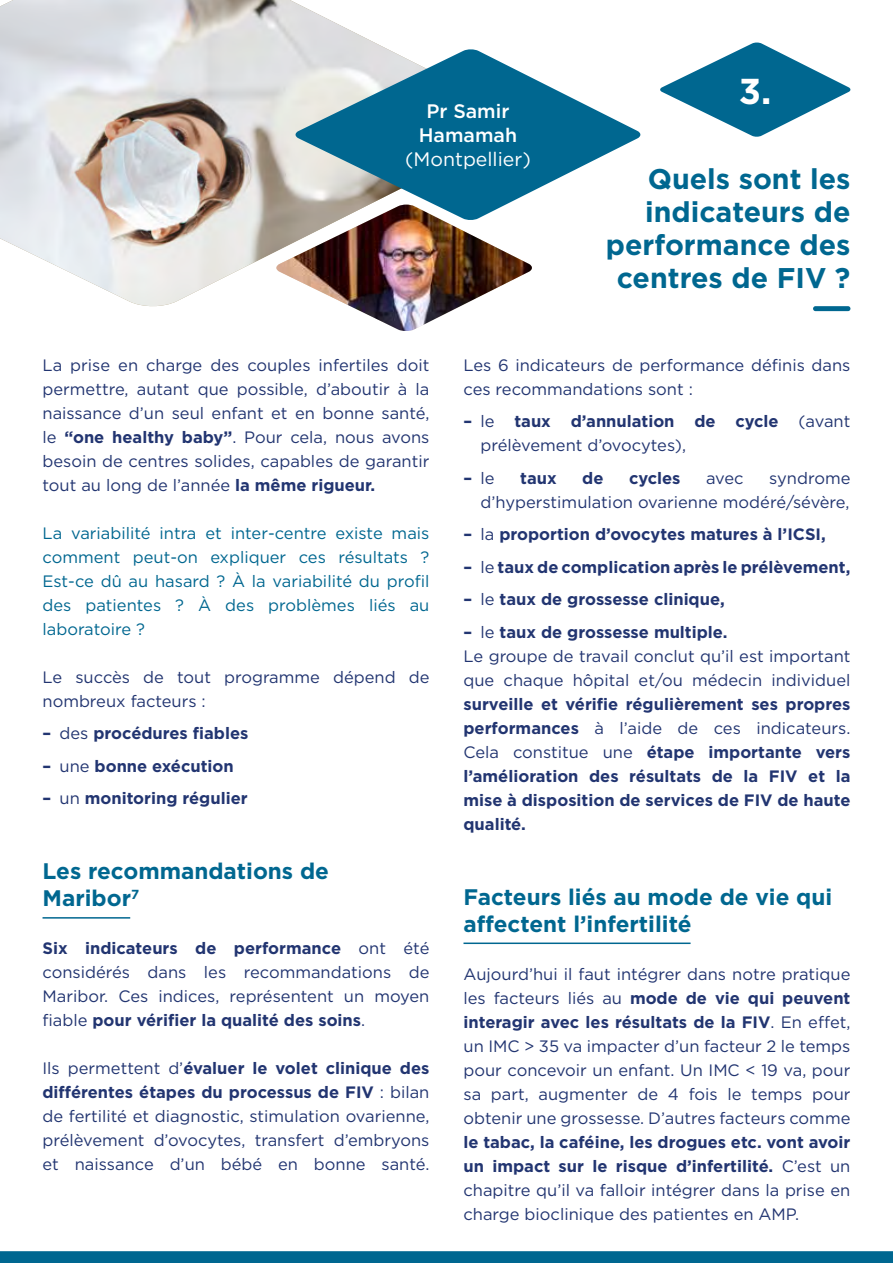
<style>
.page{position:relative;width:893px;height:1263px;background:#fff}
.page>*{position:absolute;margin:0;border:0;box-sizing:border-box;transform-origin:0 0}
.t1{font:700 36px "Gotham";color:#fff}
.t2{font:700 28.5px/33px "Gotham";color:#006790;text-align:right}
.t3{font:700 22.5px/27px "Gotham";color:#006790}
.t4{font:500 19.5px/24px "Gotham";color:#fff;text-align:center}
.t5{font:19.5px "Gotham";color:#fff}
.t6{font:16.5px/24px "Gotham";color:#223571;text-align:justify}
.t7{font:700 16.5px/24px "Gotham";color:#223571;text-align:justify}
.t8{font:16.5px/24px "Gotham";color:#006790;text-align:justify}
.s1{font-weight:700}
.s2{font-weight:400}
</style>
<div class="page">
<svg style="left:0;top:1251px;width:893px;height:12px;background:#046991"></svg>
<img style="left:0;top:0;width:387px;height:307px">
<svg style="left:294px;top:49px;width:347px;height:155px;fill:#006790"></svg>
<svg style="left:660px;top:42px;width:191px;height:95px"></svg>
<div style="left:813px;top:306px;width:37px;height:5px;background:#006790;border-radius:2px"></div>
<img style="left:275px;top:205px;width:257px;height:126px">
<hr style="left:43px;top:917px;width:87px;height:1px;background:#006790">
<hr style="left:463px;top:942px;width:228px;height:2px;background:#006790">
<p class="t4" style="left:419px;top:99px;width:100px">Pr Samir<br>Hamamah</p>
<p class="t5" style="left:405px;top:147px;width:127px">(Montpellier)</p>
<h1 class="t1" style="left:739px;top:67px;width:34px">3.</h1>
<h2 class="t2" style="left:606px;top:162px;width:246px">Quels sont les indicateurs de performance des centres de FIV ?</h2>
<p class="t6" style="left:43px;top:352px;width:388px">La prise en charge des couples infertiles doit permettre, autant que possible, d’aboutir à la naissance d’un seul enfant et en bonne santé, le <span class="s1">“one healthy baby”</span>. Pour cela, nous avons besoin de centres solides, capables de garantir tout au long de l’année <span class="s1">la même rigueur.</span></p>
<p class="t8" style="left:43px;top:520px;width:388px">La variabilité intra et inter-centre existe mais comment peut-on expliquer ces résultats ?<br>Est-ce dû au hasard ? À la variabilité du profil des patientes ? À des problèmes liés au laboratoire ?</p>
<p class="t6" style="left:43px;top:664px;width:388px">Le succès de tout programme dépend de nombreux facteurs :</p>
<p class="t7" style="left:43px;top:721px;width:207px">– <span class="s2">des</span> procédures fiables</p>
<p class="t7" style="left:43px;top:754px;width:193px">– <span class="s2">une</span> bonne exécution</p>
<p class="t7" style="left:43px;top:786px;width:207px">– <span class="s2">un</span> monitoring régulier</p>
<h3 class="t3" style="left:43px;top:858px;width:288px">Les recommandations de<br>Maribor<sup>7</sup></h3>
<p class="t6" style="left:43px;top:936px;width:388px"><span class="s1">Six indicateurs de performance</span> ont été considérés dans les recommandations de Maribor. Ces indices, représentent un moyen fiable <span class="s1">pour vérifier la qualité des soins</span>.</p>
<p class="t6" style="left:43px;top:1056px;width:388px">Ils permettent d’<span class="s1">évaluer le volet clinique des différentes étapes du processus de FIV</span> : bilan de fertilité et diagnostic, stimulation ovarienne, prélèvement d’ovocytes, transfert d’embryons et naissance d’un bébé en bonne santé.</p>
<p class="t6" style="left:463px;top:352px;width:388px">Les 6 indicateurs de performance définis dans ces recommandations sont :</p>
<p class="t6" style="left:480px;top:409px;width:371px;text-indent:-17px"><span class="s1">–</span> le <span class="s1">taux d’annulation de cycle</span> (avant prélèvement d’ovocytes),</p>
<p class="t6" style="left:463px;top:466px;width:33px"><span class="s1">–</span> le</p>
<p class="t7" style="left:520px;top:466px;width:38px">taux</p>
<p class="t7" style="left:582px;top:466px;width:23px">de</p>
<p class="t7" style="left:629px;top:466px;width:53px">cycles</p>
<p class="t6" style="left:706px;top:466px;width:39px">avec</p>
<p class="t6" style="left:480px;top:466px;width:371px;text-align:right">syndrome<br>d’hyperstimulation ovarienne modéré/sévère,</p>
<p class="t7" style="left:463px;top:522px;width:364px">– <span class="s2">la</span> proportion d’ovocytes matures à l’ICSI,</p>
<p class="t7" style="left:463px;top:555px;width:388px">– <span class="s2">le</span> taux de complication après le prélèvement,</p>
<p class="t7" style="left:463px;top:587px;width:263px">– <span class="s2">le</span> taux de grossesse clinique,</p>
<p class="t6" style="left:463px;top:620px;width:388px;text-align:left"><span class="s1">–</span> le <span class="s1">taux de grossesse multiple.<br></span>Le groupe de travail conclut qu’il est important que chaque hôpital et/ou médecin individuel</p>
<p class="t7" style="left:463px;top:692px;width:388px">surveille et vérifie régulièrement ses propres performances <span class="s2">à l’aide de ces indicateurs.<br>Cela constitue une</span> étape importante vers l’amélioration des résultats de la FIV et la mise à disposition de services de FIV de haute qualité.</p>
<h3 class="t3" style="left:463px;top:883px;width:370px">Facteurs liés au mode de vie qui affectent l’infertilité</h3>
<p class="t6" style="left:463px;top:961px;width:388px">Aujourd’hui il faut intégrer dans notre pratique les facteurs liés au <span class="s1">mode de vie qui peuvent interagir avec les résultats de la FIV</span>. En effet, un IMC &gt; 35 va impacter d’un facteur 2 le temps pour concevoir un enfant. Un IMC &lt; 19 va, pour sa part, augmenter de 4 fois le temps pour obtenir une grossesse. D’autres facteurs comme</p>
<p class="t6" style="left:463px;top:1130px;width:388px"><span class="s1">le tabac, la caféine, les drogues etc. vont avoir un impact sur le risque d’infertilité.</span> C’est un chapitre qu’il va falloir intégrer dans la prise en charge bioclinique des patientes en AMP.</p>
</div>
